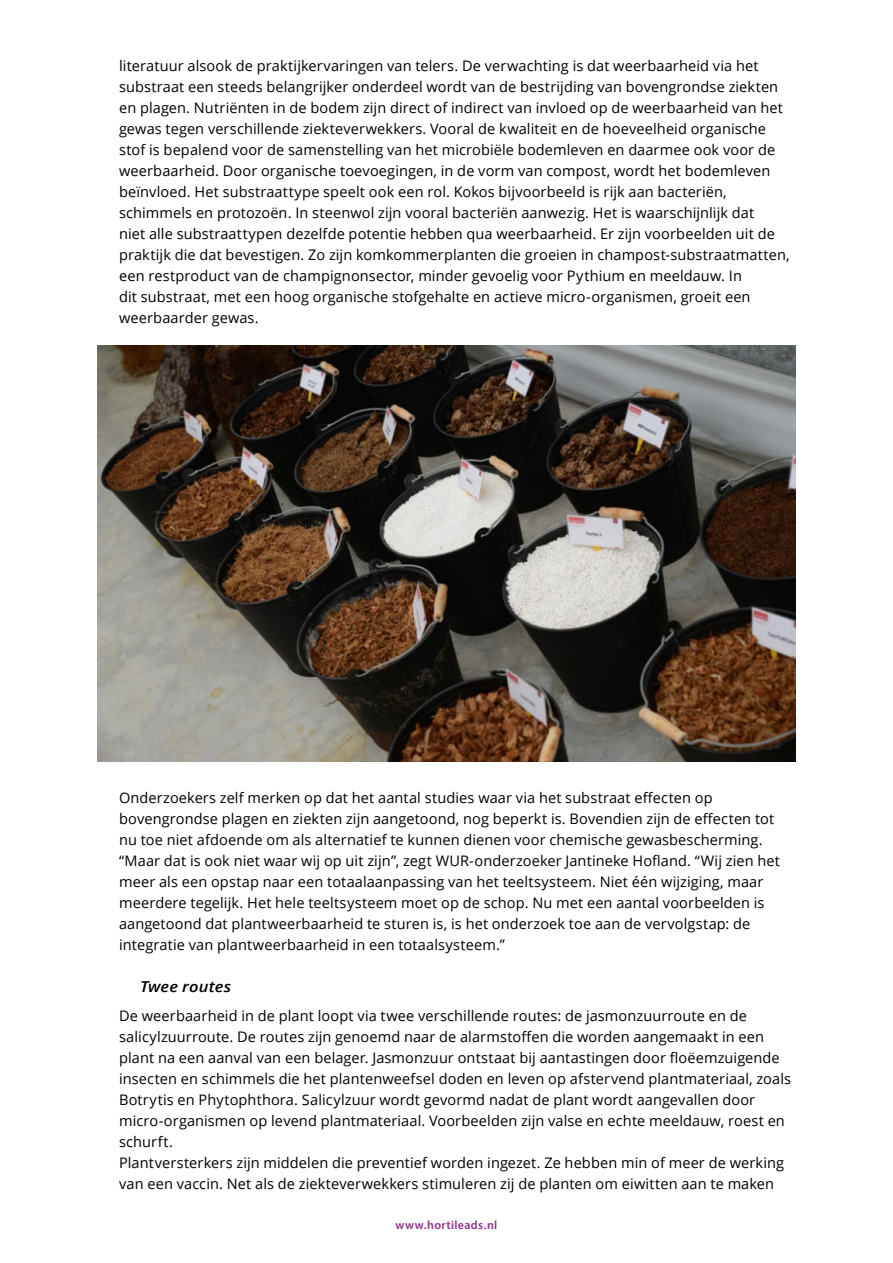
<style>
.page{position:relative;width:893px;height:1263px;background:#fff}
.page>*{position:absolute;margin:0;border:0;box-sizing:border-box;transform-origin:0 0}
.t1{font:italic 600 15px "Open Sans";letter-spacing:.005em;color:#000;scale:1.1 1}
.t2{font:14.55px/21px "Open Sans";letter-spacing:.01em;color:#000}
.t3{font:600 12px "Myriad Pro";letter-spacing:.03em;color:#8e2f88}
</style>
<div class="page">
<img style="left:98px;top:345px;width:697px;height:416px">
<p class="t2" style="left:119px;top:55px;width:672px">literatuur alsook de praktijkervaringen van telers. De verwachting is dat weerbaarheid via het substraat een steeds belangrijker onderdeel wordt van de bestrijding van bovengrondse ziekten en plagen. Nutriënten in de bodem zijn direct of indirect van invloed op de weerbaarheid van het gewas tegen verschillende ziekteverwekkers. Vooral de kwaliteit en de hoeveelheid organische stof is bepalend voor de samenstelling van het microbiële bodemleven en daarmee ook voor de weerbaarheid. Door organische toevoegingen, in de vorm van compost, wordt het bodemleven beïnvloed. Het substraattype speelt ook een rol. Kokos bijvoorbeeld is rijk aan bacteriën, schimmels en protozoën. In steenwol zijn vooral bacteriën aanwezig. Het is waarschijnlijk dat<br>niet alle substraattypen dezelfde potentie hebben qua weerbaarheid. Er zijn voorbeelden uit de praktijk die dat bevestigen. Zo zijn komkommerplanten die groeien in champost-substraatmatten, een restproduct van de champignonsector, minder gevoelig voor Pythium en meeldauw. In<br>dit substraat, met een hoog organische stofgehalte en actieve micro-organismen, groeit een weerbaarder gewas.</p>
<p class="t2" style="left:119px;top:787px;width:662px">Onderzoekers zelf merken op dat het aantal studies waar via het substraat effecten op bovengrondse plagen en ziekten zijn aangetoond, nog beperkt is. Bovendien zijn de effecten tot nu toe niet afdoende om als alternatief te kunnen dienen voor chemische gewasbescherming. “Maar dat is ook niet waar wij op uit zijn”, zegt WUR-onderzoeker Jantineke Hofland. “Wij zien het meer als een opstap naar een totaalaanpassing van het teeltsysteem. Niet één wijziging, maar meerdere tegelijk. Het hele teeltsysteem moet op de schop. Nu met een aantal voorbeelden is aangetoond dat plantweerbaarheid te sturen is, is het onderzoek toe aan de vervolgstap: de integratie van plantweerbaarheid in een totaalsysteem.”</p>
<p class="t1" style="left:140px;top:976px;width:84px">Twee routes</p>
<p class="t2" style="left:119px;top:1005px;width:674px">De weerbaarheid in de plant loopt via twee verschillende routes: de jasmonzuurroute en de salicylzuurroute. De routes zijn genoemd naar de alarmstoffen die worden aangemaakt in een plant na een aanval van een belager. Jasmonzuur ontstaat bij aantastingen door floëemzuigende insecten en schimmels die het plantenweefsel doden en leven op afstervend plantmateriaal, zoals Botrytis en Phytophthora. Salicylzuur wordt gevormd nadat de plant wordt aangevallen door micro-organismen op levend plantmateriaal. Voorbeelden zijn valse en echte meeldauw, roest en schurft.<br>Plantversterkers zijn middelen die preventief worden ingezet. Ze hebben min of meer de werking van een vaccin. Net als de ziekteverwekkers stimuleren zij de planten om eiwitten aan te maken</p>
<p class="t3" style="left:396px;top:1218px;width:103px">www.hortileads.nl</p>
</div>
